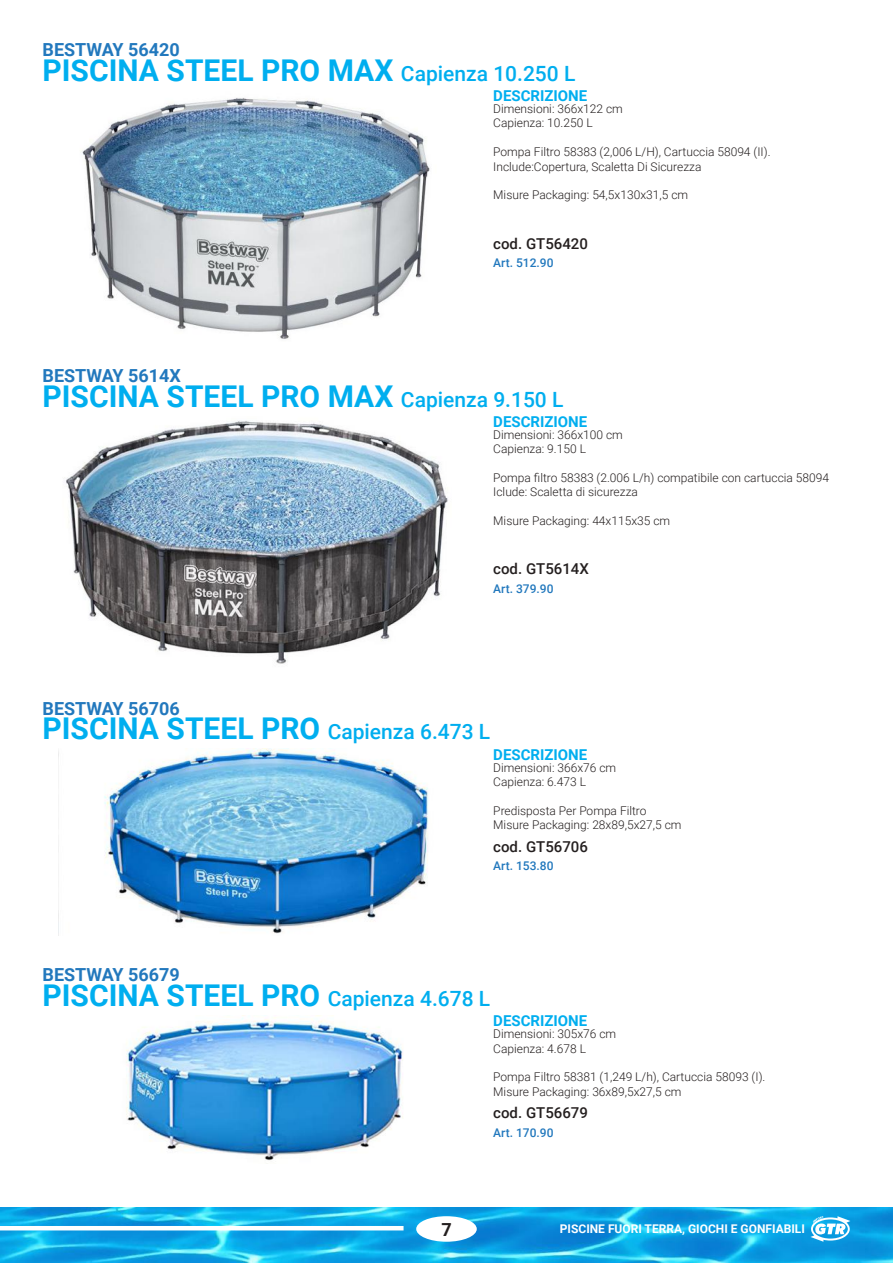
<style>
.page{position:relative;width:893px;height:1263px;background:#fff}
.page>*{position:absolute;margin:0;border:0;box-sizing:border-box;transform-origin:0 0}
.t1{font:700 30px "Roboto";color:#00aeef}
.t2{font:700 18px "Roboto";color:#2278bd}
.t3{font:700 18px "Roboto";color:#241f1f}
.t4{font:700 15px "Roboto";color:#00aeef}
.t5{font:500 15px "Roboto";color:#241f1f}
.t6{font:300 12px/14.4px "Roboto";color:#241f1f}
.t7{font:500 12px "Roboto";color:#2278bd}
.t8{font:700 12px "Roboto";color:#fff}
.s1{font-weight:500;font-size:21px}
</style>
<div class="page">
<img style="left:0;top:1208px;width:893px;height:55px">
<svg style="left:810px;top:1216px;width:40px;height:26px"></svg>
<div style="left:416px;top:1216px;width:61px;height:26px;background:#fff;border-radius:50%"></div>
<hr style="left:0;top:1226px;width:404px;height:4px;background:#fff">
<img style="left:81px;top:98px;width:349px;height:241px">
<img style="left:66px;top:421px;width:382px;height:243px">
<img style="left:104px;top:748px;width:324px;height:186px">
<img style="left:126px;top:1015px;width:277px;height:146px">
<h2 class="t2" style="left:43px;top:37px;width:139px">BESTWAY 56420</h2>
<h1 class="t1" style="left:43px;top:49px;width:534px">PISCINA STEEL PRO MAX <span class="s1">Capienza 10.250 L</span></h1>
<p class="t4" style="left:493px;top:85px;width:96px">DESCRIZIONE</p>
<p class="t6" style="left:493px;top:101px;width:131px">Dimensioni: 366x122 cm<br>Capienza: 10.250 L</p>
<p class="t6" style="left:493px;top:144px;width:279px">Pompa Filtro 58383 (2,006 L/H), Cartuccia 58094 (II).<br>Include:Copertura, Scaletta Di Sicurezza</p>
<p class="t6" style="left:493px;top:187px;width:196px">Misure Packaging: 54,5x130x31,5 cm</p>
<p class="t5" style="left:493px;top:233px;width:96px">cod. GT56420</p>
<h2 class="t2" style="left:43px;top:363px;width:140px">BESTWAY 5614X</h2>
<p class="t7" style="left:493px;top:255px;width:62px">Art. 512.90</p>
<h1 class="t1" style="left:43px;top:375px;width:522px">PISCINA STEEL PRO MAX <span class="s1">Capienza 9.150 L</span></h1>
<p class="t4" style="left:493px;top:411px;width:96px">DESCRIZIONE</p>
<p class="t6" style="left:493px;top:427px;width:131px">Dimensioni: 366x100 cm<br>Capienza: 9.150 L</p>
<p class="t6" style="left:493px;top:470px;width:337px">Pompa filtro 58383 (2.006 L/h) compatibile con cartuccia 58094<br>Iclude: Scaletta di sicurezza</p>
<p class="t6" style="left:493px;top:513px;width:178px">Misure Packaging: 44x115x35 cm</p>
<p class="t5" style="left:493px;top:559px;width:97px">cod. GT5614X</p>
<h2 class="t2" style="left:43px;top:696px;width:139px">BESTWAY 56706</h2>
<p class="t7" style="left:493px;top:580px;width:62px">Art. 379.90</p>
<h1 class="t1" style="left:43px;top:708px;width:449px">PISCINA STEEL PRO <span class="s1">Capienza 6.473 L</span></h1>
<p class="t4" style="left:493px;top:744px;width:96px">DESCRIZIONE</p>
<p class="t6" style="left:493px;top:760px;width:124px">Dimensioni: 366x76 cm<br>Capienza: 6.473 L</p>
<p class="t6" style="left:493px;top:803px;width:190px">Predisposta Per Pompa Filtro<br>Misure Packaging: 28x89,5x27,5 cm</p>
<p class="t5" style="left:493px;top:836px;width:96px">cod. GT56706</p>
<h2 class="t2" style="left:43px;top:962px;width:139px">BESTWAY 56679</h2>
<p class="t7" style="left:493px;top:857px;width:62px">Art. 153.80</p>
<h1 class="t1" style="left:43px;top:974px;width:449px">PISCINA STEEL PRO <span class="s1">Capienza 4.678 L</span></h1>
<p class="t4" style="left:493px;top:1010px;width:96px">DESCRIZIONE</p>
<p class="t6" style="left:493px;top:1026px;width:124px">Dimensioni: 305x76 cm<br>Capienza: 4.678 L</p>
<p class="t6" style="left:493px;top:1069px;width:274px">Pompa Filtro 58381 (1,249 L/h), Cartuccia 58093 (I).<br>Misure Packaging: 36x89,5x27,5 cm</p>
<p class="t5" style="left:493px;top:1102px;width:96px">cod. GT56679</p>
<p class="t7" style="left:493px;top:1124px;width:62px">Art. 170.90</p>
<h2 class="t3" style="left:441px;top:1217px;width:12px">7</h2>
<p class="t8" style="left:560px;top:1221px;width:247px">PISCINE FUORI TERRA, GIOCHI E GONFIABILI</p>
</div>
